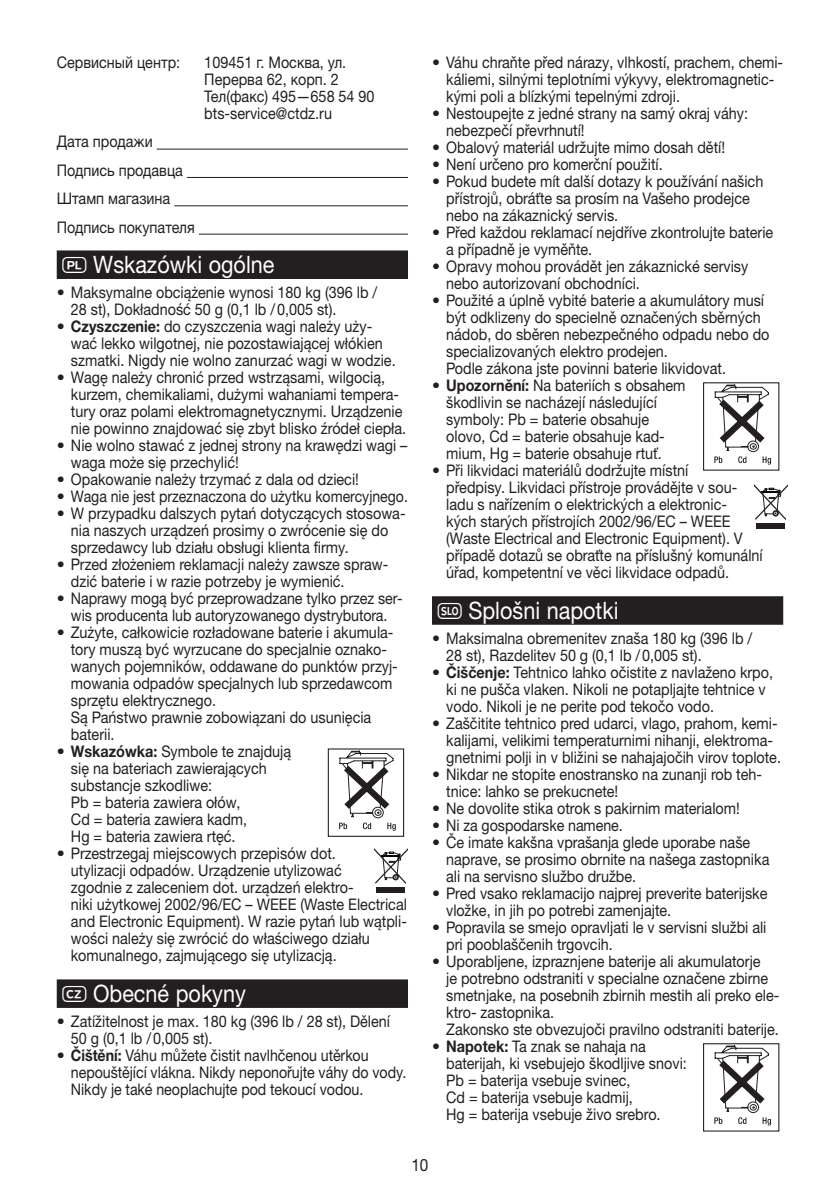
<style>
.page{position:relative;width:840px;height:1191px;background:#fff}
.page>*{position:absolute;margin:0;border:0;box-sizing:border-box;transform-origin:0 0}
.t1{font:24px "Helvetica Neue LTW1 G";color:#fff;scale:.9 1}
.t2{font:17px "Helvetica Neue LTW1 G";color:#231f20;scale:.9 1}
.t3{font:16px/17px "Helvetica Neue LTW1 G";color:#231f20}
.t4{font:16px/17px "Helvetica Neue LTW1 G";color:#231f20;scale:.9 1}
.s1{font-family:"Laend Beurer 2012";font-weight:700}
.s2{font-weight:700}
</style>
<div class="page">
<hr style="left:157px;top:149px;width:251px;height:1px;background:#231f20">
<hr style="left:187px;top:177px;width:221px;height:1px;background:#231f20">
<hr style="left:174px;top:205px;width:234px;height:1px;background:#231f20">
<hr style="left:199px;top:234px;width:209px;height:1px;background:#231f20">
<div style="left:57px;top:250px;width:351px;height:29px;background:#231f20"></div>
<div style="left:57px;top:979px;width:351px;height:29px;background:#231f20"></div>
<div style="left:432px;top:596px;width:350px;height:29px;background:#231f20"></div>
<div style="left:327px;top:748px;width:77px;height:89px;border:1px solid #231f20"></div>
<svg style="left:337px;top:749px;width:59px;height:81px"></svg>
<div style="left:376px;top:887px;width:28px;height:5px;background:#231f20"></div>
<svg style="left:374px;top:848px;width:34px;height:35px"></svg>
<div style="left:702px;top:382px;width:77px;height:88px;border:1px solid #231f20"></div>
<svg style="left:712px;top:383px;width:58px;height:81px"></svg>
<div style="left:755px;top:523px;width:29px;height:5px;background:#231f20"></div>
<svg style="left:753px;top:484px;width:34px;height:36px"></svg>
<div style="left:702px;top:1043px;width:77px;height:88px;border:1px solid #231f20"></div>
<svg style="left:712px;top:1044px;width:58px;height:81px"></svg>
<p class="t4" style="left:57px;top:54px;width:139px">Сервисный центр:</p>
<p class="t4" style="left:204px;top:54px;width:190px">109451 г. Москва, ул.<br>Перерва 62, корп. 2<br>Тел(факс) 495—658 54 90 bts-service@ctdz.ru</p>
<p class="t4" style="left:57px;top:127px;width:155px;line-height:28.4px">Дата продажи<br>Подпись продавца<br>Штамп магазина<br>Подпись покупателя</p>
<h1 class="t1" style="left:62px;top:249px;width:237px"><span class="s1">Q</span> Wskazówki ogólne</h1>
<p class="t3" style="left:71px;top:284px;width:308px;text-indent:-14px">• Maksymalne obciążenie wynosi 180 kg (396 lb /<br>28 st), Dokładność 50 g (0,1 lb /0,005 st).</p>
<p class="t3" style="left:71px;top:318px;width:326px;text-indent:-14px">• <span class="s2">Czyszczenie:</span> do czyszczenia wagi należy uży&shy;wać lekko wilgotnej, nie pozostawiającej włókien szmatki. Nigdy nie wolno zanurzać wagi w wodzie.</p>
<p class="t3" style="left:71px;top:369px;width:336px;text-indent:-14px">• Wagę należy chronić przed wstrząsami, wilgocią, kurzem, chemikaliami, dużymi wahaniami tempera&shy;tury oraz polami elektromagnetycznymi. Urządzenie nie powinno znajdować się zbyt blisko źródeł ciepła.</p>
<p class="t3" style="left:71px;top:437px;width:338px;text-indent:-14px">• Nie wolno stawać z jednej strony na krawędzi wagi – waga może się przechylić!</p>
<p class="t3" style="left:57px;top:471px;width:303px">• Opakowanie należy trzymać z dala od dzieci!</p>
<p class="t3" style="left:57px;top:488px;width:352px">• Waga nie jest przeznaczona do użytku komercyjnego.</p>
<p class="t3" style="left:71px;top:505px;width:336px;text-indent:-14px">• W przypadku dalszych pytań dotyczących stosowa&shy;nia naszych urządzeń prosimy o zwrócenie się do sprzedawcy lub działu obsługi klienta firmy.</p>
<p class="t3" style="left:71px;top:556px;width:319px;text-indent:-14px">• Przed złożeniem reklamacji należy zawsze spraw&shy;dzić baterie i w razie potrzeby je wymienić.</p>
<p class="t3" style="left:57px;top:590px;width:347px;text-align:center">• Naprawy mogą być przeprowadzane tylko przez ser&shy;wis producenta lub autoryzowanego dystrybutora.</p>
<p class="t3" style="left:71px;top:624px;width:328px;text-indent:-14px">• Zużyte, całkowicie rozładowane baterie i akumula&shy;tory muszą być wyrzucane do specjalnie oznako&shy;wanych pojemników, oddawane do punktów przyj&shy;mowania odpadów specjalnych lub sprzedawcom sprzętu elektrycznego.<br>Są Państwo prawnie zobowiązani do usunięcia baterii.</p>
<p class="t3" style="left:71px;top:743px;width:222px;text-indent:-14px">• <span class="s2">Wskazówka:</span> Symbole te znajdują się na bateriach zawierających substancje szkodliwe:<br>Pb = bateria zawiera ołów,<br>Cd = bateria zawiera kadm,<br>Hg = bateria zawiera rtęć.</p>
<p class="t3" style="left:71px;top:845px;width:337px;text-indent:-14px">• Przestrzegaj miejscowych przepisów dot.<br>utylizacji odpadów. Urządzenie utylizować<br>zgodnie z zaleceniem dot. urządzeń elektro-<br>niki użytkowej 2002/96/EC – WEEE (Waste Electrical and Electronic Equipment). W razie pytań lub wątpli&shy;wości należy się zwrócić do właściwego działu komunalnego, zajmującego się utylizacją.</p>
<h1 class="t1" style="left:62px;top:978px;width:205px"><span class="s1">z</span> Obecné pokyny</h1>
<p class="t3" style="left:71px;top:1013px;width:320px;text-indent:-14px">• Zatížitelnost je max. 180 kg (396 lb / 28 st), Dělení<br>50 g (0,1 lb /0,005 st).</p>
<p class="t3" style="left:71px;top:1047px;width:337px;text-indent:-14px">• <span class="s2">Čištění:</span> Váhu můžete čistit navlhčenou utěrkou nepouštějící vlákna. Nikdy neponořujte váhy do vody.<br>Nikdy je také neoplachujte pod tekoucí vodou.</p>
<p class="t3" style="left:446px;top:54px;width:338px;text-indent:-14px">• Váhu chraňte před nárazy, vlhkostí, prachem, chemi&shy;káliemi, silnými teplotními výkyvy, elektromagnetic&shy;kými poli a blízkými tepelnými zdroji.</p>
<p class="t3" style="left:446px;top:105px;width:303px;text-indent:-14px">• Nestoupejte z jedné strany na samý okraj váhy: nebezpečí převrhnutí!</p>
<p class="t3" style="left:432px;top:139px;width:294px">• Obalový materiál udržujte mimo dosah dětí!</p>
<p class="t3" style="left:432px;top:156px;width:232px">• Není určeno pro komerční použití.</p>
<p class="t3" style="left:446px;top:173px;width:318px;text-indent:-14px">• Pokud budete mít další dotazy k používání našich přístrojů, obráťte sa prosím na Vašeho prodejce nebo na zákaznický servis.</p>
<p class="t3" style="left:446px;top:224px;width:328px;text-indent:-14px">• Před každou reklamací nejdříve zkontrolujte baterie a případně je vyměňte.</p>
<p class="t3" style="left:446px;top:258px;width:303px;text-indent:-14px">• Opravy mohou provádět jen zákaznické servisy nebo autorizovaní obchodníci.</p>
<p class="t3" style="left:446px;top:292px;width:324px;text-indent:-14px">• Použité a úplně vybité baterie a akumulátory musí být odklizeny do specielně označených sběrných nádob, do sběren nebezpečného odpadu nebo do specializovaných elektro prodejen.<br>Podle zákona jste povinni baterie likvidovat.</p>
<p class="t3" style="left:446px;top:377px;width:241px;text-indent:-14px">• <span class="s2">Upozornění:</span> Na bateriích s obsahem škodlivin se nacházejí následující symboly: Pb = baterie obsahuje olovo, Cd = baterie obsahuje kad&shy;mium, Hg = baterie obsahuje rtuť.</p>
<p class="t3" style="left:446px;top:462px;width:318px;text-indent:-14px">• Při likvidaci materiálů dodržujte místní<br>předpisy. Likvidaci přístroje provádějte v sou&shy;ladu s nařízením o elektrických a elektronic-<br>kých starých přístrojích 2002/96/EC – WEEE (Waste Electrical and Electronic Equipment). V případě dotazů se obraťte na příslušný komunální úřad, kompetentní ve věci likvidace odpadů.</p>
<h1 class="t1" style="left:437px;top:595px;width:202px"><span class="s1">n</span> Splošni napotki</h1>
<p class="t3" style="left:446px;top:629px;width:307px;text-indent:-14px">• Maksimalna obremenitev znaša 180 kg (396 lb /<br>28 st), Razdelitev 50 g (0,1 lb /0,005 st).</p>
<p class="t3" style="left:446px;top:663px;width:328px;text-indent:-14px">• <span class="s2">Čiščenje:</span> Tehtnico lahko očistite z navlaženo krpo, ki ne pušča vlaken. Nikoli ne potapljajte tehtnice v vodo. Nikoli je ne perite pod tekočo vodo.</p>
<p class="t3" style="left:446px;top:714px;width:336px;text-indent:-14px">• Zaščitite tehtnico pred udarci, vlago, prahom, kemi&shy;kalijami, velikimi temperaturnimi nihanji, elektroma&shy;gnetnimi polji in v bližini se nahajajočih virov toplote.</p>
<p class="t3" style="left:446px;top:765px;width:317px;text-indent:-14px">• Nikdar ne stopite enostransko na zunanji rob teh&shy;tnice: lahko se prekucnete!</p>
<p class="t3" style="left:432px;top:799px;width:309px">• Ne dovolite stika otrok s pakirnim materialom!</p>
<p class="t3" style="left:432px;top:816px;width:192px">• Ni za gospodarske namene.</p>
<p class="t3" style="left:446px;top:833px;width:324px;text-indent:-14px">• Če imate kakšna vprašanja glede uporabe naše naprave, se prosimo obrnite na našega zastopnika ali na servisno službo družbe.</p>
<p class="t3" style="left:446px;top:884px;width:322px;text-indent:-14px">• Pred vsako reklamacijo najprej preverite baterijske vložke, in jih po potrebi zamenjajte.</p>
<p class="t3" style="left:446px;top:918px;width:321px;text-indent:-14px">• Popravila se smejo opravljati le v servisni službi ali pri pooblaščenih trgovcih.</p>
<p class="t3" style="left:446px;top:952px;width:334px;text-indent:-14px">• Uporabljene, izpraznjene baterije ali akumulatorje<br>je potrebno odstraniti v specialne označene zbirne smetnjake, na posebnih zbirnih mestih ali preko ele&shy;ktro- zastopnika.<br>Zakonsko ste obvezujoči pravilno odstraniti baterije.</p>
<p class="t3" style="left:446px;top:1037px;width:242px;text-indent:-14px">• <span class="s2">Napotek:</span> Ta znak se nahaja na baterijah, ki vsebujejo škodljive snovi:<br>Pb = baterija vsebuje svinec,<br>Cd = baterija vsebuje kadmij,<br>Hg = baterija vsebuje živo srebro.</p>
<p class="t2" style="left:411px;top:1154px;width:20px">10</p>
</div>
